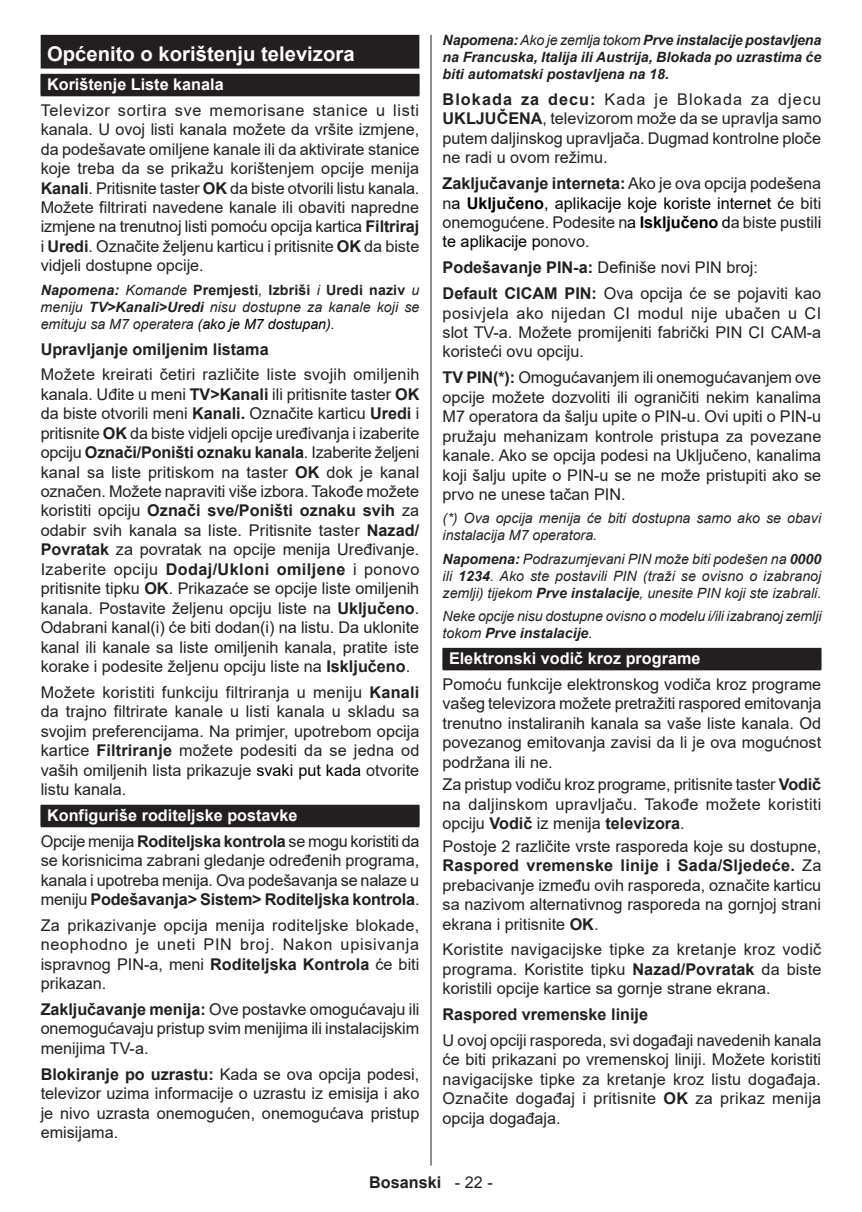
<style>
.page{position:relative;width:862px;height:1212px;background:#fff}
.page>*{position:absolute;margin:0;border:0;box-sizing:border-box;transform-origin:0 0}
.t1{font:700 20.25px "Arial";color:#fff}
.t2{font:16.2px/19.3px "Arial";color:#231f20;text-align:justify}
.t3{font:700 16.2px/25.9px "Arial";color:#fff}
.t4{font:700 16.2px "Arial";color:#231f20}
.t5{font:italic 14.17px/17.1px "Arial";color:#231f20;text-align:justify}
.t6{font:italic 700 14.17px/17.1px "Arial";color:#231f20;text-align:justify}
.s1{font-weight:700}
.s2{font-weight:700;font-style:normal}
.s3{color:#000001}
.s4{font-weight:400;color:#231f20}
.s5{color:#231f20}
.s6{font-weight:400}
.s7{font-weight:700;color:#000001}
</style>
<div class="page">
<hr style="left:430px;top:35px;width:1px;height:1130px;background:#231f20">
<div style="left:41px;top:35px;width:378px;height:34px;background:#231f20"></div>
<div style="left:41px;top:74px;width:378px;height:22px;background:#231f20"></div>
<div style="left:41px;top:805px;width:378px;height:22px;background:#231f20"></div>
<div style="left:442px;top:648px;width:378px;height:22px;background:#231f20"></div>
<p class="t1" style="left:47px;top:40px;width:309px">Općenito o korištenju televizora</p>
<p class="t3" style="left:47px;top:71px;width:178px">Korištenje Liste kanala</p>
<p class="t2" style="left:41px;top:100px;width:380px">Televizor sortira sve memorisane stanice u listi kanala. U ovoj listi kanala možete da vršite izmjene, da podešavate omiljene kanale ili da aktivirate stanice koje treba da se prikažu korištenjem opcije menija <span class="s1">Kanali</span>. Pritisnite taster <span class="s1">OK</span> da biste otvorili listu kanala.<br>Možete filtrirati navedene kanale ili obaviti napredne izmjene na trenutnoj listi pomoću opcija kartica <span class="s1">Filtriraj </span>i <span class="s1">Uredi</span>. Označite željenu karticu i pritisnite <span class="s1">OK</span> da biste vidjeli dostupne opcije.</p>
<p class="t5" style="left:41px;top:281px;width:380px"><span class="s1">Napomena:</span> Komande <span class="s2">Premjesti</span>, <span class="s2">Izbriši</span> i <span class="s2">Uredi naziv</span> u meniju <span class="s1">TV&gt;Kanali&gt;Uredi</span> nisu dostupne za kanale koji se emituju sa M7 operatera <span class="s3">(ako je M7 dostupan)</span>.</p>
<p class="t4" style="left:41px;top:337px;width:229px">Upravljanje omiljenim listama</p>
<p class="t2" style="left:41px;top:365px;width:380px">Možete kreirati četiri različite liste svojih omiljenih kanala. Uđite u meni <span class="s1">TV&gt;Kanali</span> ili pritisnite taster <span class="s1">OK </span>da biste otvorili meni <span class="s1">Kanali.</span> Označite karticu <span class="s1">Uredi</span> i pritisnite <span class="s1">OK</span> da biste vidjeli opcije uređivanja i izaberite opciju <span class="s1">Označi/Poništi oznaku kanala</span>. Izaberite željeni kanal sa liste pritiskom na taster <span class="s1">OK</span> dok je kanal označen. Možete napraviti više izbora. Takođe možete koristiti opciju <span class="s1">Označi sve/Poništi oznaku svih</span> za odabir svih kanala sa liste. Pritisnite taster <span class="s1">Nazad/ Povratak</span> za povratak na opcije menija Uređivanje.<br>Izaberite opciju <span class="s1">Dodaj/Ukloni omiljene</span> i ponovo pritisnite tipku <span class="s1">OK</span>. Prikazaće se opcije liste omiljenih kanala. Postavite željenu opciju liste na <span class="s1">Uključeno</span>.<br>Odabrani kanal(i) će biti dodan(i) na listu. Da uklonite kanal ili kanale sa liste omiljenih kanala, pratite iste korake i podesite željenu opciju liste na <span class="s1">Isključeno</span>.</p>
<p class="t2" style="left:41px;top:682px;width:380px">Možete koristiti funkciju filtriranja u meniju <span class="s1">Kanali </span>da trajno filtrirate kanale u listi kanala u skladu sa svojim preferencijama. Na primjer, upotrebom opcija kartice <span class="s1">Filtriranje</span> možete podesiti da se jedna od vaših omiljenih lista prikazuje <span class="s3">svaki put kada</span> otvorite listu kanala.</p>
<p class="t3" style="left:41px;top:802px;width:380px;text-indent:6px">Konfiguriše roditeljske postavke<br><span class="s4">Opcije menija</span> <span class="s5">Roditeljska kontrola</span> <span class="s4">se mogu koristiti da</span></p>
<p class="t2" style="left:41px;top:851px;width:380px">se korisnicima zabrani gledanje određenih programa, kanala i upotreba menija. Ova podešavanja se nalaze u meniju <span class="s1">Podešavanja&gt; Sistem&gt; Roditeljska kontrola</span>.</p>
<p class="t2" style="left:41px;top:915px;width:380px">Za prikazivanje opcija menija roditeljske blokade, neophodno je uneti PIN broj. Nakon upisivanja ispravnog PIN-a, meni <span class="s1">Roditeljska Kontrola</span> će biti prikazan.</p>
<p class="t2" style="left:41px;top:999px;width:380px"><span class="s1">Zaključavanje menija:</span> Ove postavke omogućavaju ili onemogućavaju pristup svim menijima ili instalacijskim menijima TV-a.</p>
<p class="t2" style="left:41px;top:1064px;width:380px"><span class="s1">Blokiranje po uzrastu:</span> Kada se ova opcija podesi, televizor uzima informacije o uzrastu iz emisija i ako je nivo uzrasta onemogućen, onemogućava pristup emisijama.</p>
<p class="t6" style="left:442px;top:32px;width:380px">Napomena: <span class="s6">Ako je zemlja tokom</span> Prve instalacije postavljena na Francuska, Italija ili Austrija, Blokada po uzrastima će biti automatski postavljena na 18.</p>
<p class="t2" style="left:442px;top:90px;width:380px"><span class="s1">Blokada za decu:</span> Kada je Blokada za djecu <span class="s1">UKLJUČENA</span>, televizorom može da se upravlja samo putem daljinskog upravljača. Dugmad kontrolne ploče ne radi u ovom režimu.</p>
<p class="t2" style="left:442px;top:174px;width:380px"><span class="s1">Zaključavanje interneta:</span> Ako je ova opcija podešena n<span class="s3">a</span> <span class="s7">Uključeno</span><span class="s3">, aplikacije koje koriste internet ć</span>e biti onemogućene. Podesite n<span class="s3">a</span> <span class="s7">Isključeno</span> <span class="s3">d</span>a biste pustil<span class="s3">i te aplikacije p</span>onovo.</p>
<p class="t2" style="left:442px;top:255px;width:380px;line-height:25.9px"><span class="s1">Podešavanje PIN-a:</span> Definiše novi PIN broj:<br><span class="s1">Default CICAM PIN:</span> Ova opcija će se pojaviti kao</p>
<p class="t2" style="left:442px;top:303px;width:380px">posivjela ako nijedan CI modul nije ubačen u CI slot TV-a. Možete promijeniti fabrički PIN CI CAM-a koristeći ovu opciju.</p>
<p class="t2" style="left:442px;top:368px;width:380px"><span class="s1">TV PIN(*):</span> Omogućavanjem ili onemogućavanjem ove opcije možete dozvoliti ili ograničiti nekim kanalima M7 operatora da šalju upite o PIN-u. Ovi upiti o PIN-u pružaju mehanizam kontrole pristupa za povezane kanale. Ako se opcija podesi na Uključeno, kanalima koji šalju upite o PIN-u se ne može pristupiti ako se prvo ne unese tačan PIN.</p>
<p class="t5" style="left:442px;top:510px;width:380px">(*) Ova opcija menija će biti dostupna samo ako se obavi instalacija M7 operatora.</p>
<p class="t5" style="left:442px;top:550px;width:380px"><span class="s1">Napomena:</span> Podrazumjevani PIN može biti podešen na <span class="s1">0000 </span>ili <span class="s1">1234</span>. Ako ste postavili PIN (traži se ovisno o izabranoj zemlji) tijekom <span class="s1">Prve instalacije</span>, unesite PIN koji ste izabrali.</p>
<p class="t5" style="left:442px;top:608px;width:380px">Neke opcije nisu dostupne ovisno o modelu i/ili izabranoj zemlji tokom <span class="s1">Prve instalacije</span>.</p>
<p class="t3" style="left:448px;top:645px;width:253px">Elektronski vodič kroz programe</p>
<p class="t2" style="left:442px;top:674px;width:380px">Pomoću funkcije elektronskog vodiča kroz programe vašeg televizora možete pretražiti raspored emitovanja trenutno instaliranih kanala sa vaše liste kanala. Od povezanog emitovanja zavisi da li je ova mogućnost podržana ili ne.</p>
<p class="t2" style="left:442px;top:775px;width:380px">Za pristup vodiču kroz programe, pritisnite taster <span class="s1">Vodič </span>na daljinskom upravljaču. Takođe možete koristiti opciju <span class="s1">Vodič</span> iz menija <span class="s1">televizora</span>.</p>
<p class="t2" style="left:442px;top:836px;width:380px">Postoje 2 različite vrste rasporeda koje su dostupne, <span class="s1">Raspored vremenske linije i Sada/Sljedeće.</span> Za prebacivanje između ovih rasporeda, označite karticu sa nazivom alternativnog rasporeda na gornjoj strani ekrana i pritisnite <span class="s1">OK</span>.</p>
<p class="t2" style="left:442px;top:940px;width:380px">Koristite navigacijske tipke za kretanje kroz vodič programa. Koristite tipku <span class="s1">Nazad/Povratak</span> da biste koristili opcije kartice sa gornje strane ekrana.</p>
<p class="t4" style="left:442px;top:1003px;width:207px">Raspored vremenske linije</p>
<p class="t2" style="left:442px;top:1030px;width:380px">U ovoj opciji rasporeda, svi događaji navedenih kanala će biti prikazani po vremenskoj liniji. Možete koristiti navigacijske tipke za kretanje kroz listu događaja.<br>Označite događaj i pritisnite <span class="s1">OK</span> za prikaz menija opcija događaja.</p>
<p class="t4" style="left:369px;top:1171px;width:125px">Bosanski <span class="s6">- 22 -</span></p>
</div>
